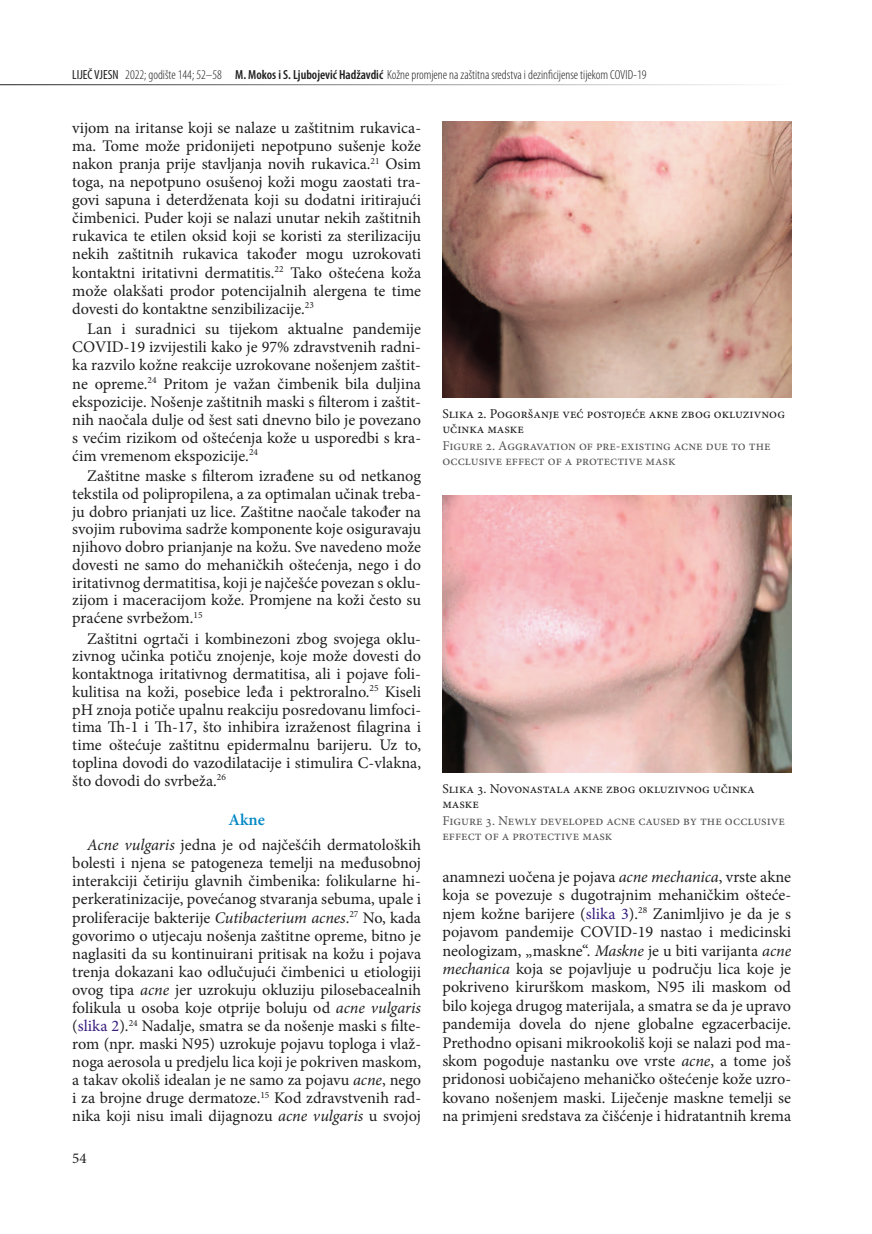
<style>
.page{position:relative;width:872px;height:1234px;background:#fff}
.page>*{position:absolute;margin:0;border:0;box-sizing:border-box;transform-origin:0 0}
.t1{font:600 16.5px "Minion Pro";color:#0087c5}
.t2{font:16.2px/18px "Minion Pro";color:#1f1e1f;text-align:justify}
.t3{font:15px "Minion Pro";color:#1f1e1f}
.t4{font:13.5px/15px "Minion Pro";color:#565557}
.t5{font:13.5px/15px "Minion Pro";color:#1f1e1f}
.t6{font:300 condensed 13.2px "Myriad Pro";color:#1f1e1f}
.s1{font-weight:400}
.s2{font-weight:600}
.s3{font-style:italic}
.s4{color:#371d7c}
</style>
<div class="page">
<hr style="left:0;top:84px;width:791px;height:1px;background:#1f1e1f">
<img style="left:442px;top:121px;width:349px;height:277px">
<img style="left:442px;top:495px;width:349px;height:277px">
<p class="t6" style="left:72px;top:67px;width:576px"><span class="s1">LIJEČ VJESN</span> 2022; godište 144; 52–58 <span class="s2">M. Mokos i S. Ljubojević Hadžavdić</span> Kožne promjene na zaštitna sredstva i dezinficijense tijekom COVID-19</p>
<p class="t2" style="left:72px;top:119px;width:350px">vijom na iritanse koji se nalaze u zaštitnim rukavica&shy;ma. Tome može pridonijeti nepotpuno sušenje kože nakon pranja prije stavljanja novih rukavica.<sup>21</sup> Osim toga, na nepotpuno osušenoj koži mogu zaostati tra&shy;govi sapuna i deterdženata koji su dodatni iritirajući čimbenici. Puder koji se nalazi unutar nekih zaštitnih rukavica te etilen oksid koji se koristi za sterilizaciju nekih zaštitnih rukavica također mogu uzrokovati kontaktni iritativni dermatitis.<sup>22</sup> Tako oštećena koža može olakšati prodor potencijalnih alergena te time dovesti do kontaktne senzibilizacije.<sup>23</sup></p>
<p class="t2" style="left:72px;top:320px;width:350px;text-indent:15px">Lan i suradnici su tijekom aktualne pandemije COVID-19 izvijestili kako je 97% zdravstvenih radni&shy;ka razvilo kožne reakcije uzrokovane nošenjem zaštit&shy;ne opreme.<sup>24</sup> Pritom je važan čimbenik bila duljina ekspozicije. Nošenje zaštitnih maski s filterom i zaštit&shy;nih naočala dulje od šest sati dnevno bilo je povezano s većim rizikom od oštećenja kože u usporedbi s kra&shy;ćim vremenom ekspozicije.<sup>24</sup></p>
<p class="t2" style="left:72px;top:467px;width:350px;text-indent:15px">Zaštitne maske s filterom izrađene su od netkanog tekstila od polipropilena, a za optimalan učinak treba&shy;ju dobro prianjati uz lice. Zaštitne naočale također na svojim rubovima sadrže komponente koje osiguravaju njihovo dobro prianjanje na kožu. Sve navedeno može dovesti ne samo do mehaničkih oštećenja, nego i do iritativnog dermatitisa, koji je najčešće povezan s oklu&shy;zijom i maceracijom kože. Promjene na koži često su praćene svrbežom.<sup>15</sup></p>
<p class="t2" style="left:72px;top:629px;width:350px;text-indent:15px">Zaštitni ogrtači i kombinezoni zbog svojega oklu&shy;zivnog učinka potiču znojenje, koje može dovesti do kontaktnoga iritativnog dermatitisa, ali i pojave foli&shy;kulitisa na koži, posebice leđa i pektroralno.<sup>25</sup> Kiseli pH znoja potiče upalnu reakciju posredovanu limfoci&shy;tima Th-1 i Th-17, što inhibira izraženost filagrina i time oštećuje zaštitnu epidermalnu barijeru. Uz to, toplina dovodi do vazodilatacije i stimulira C-vlakna, što dovodi do svrbeža.<sup>26</sup></p>
<p class="t1" style="left:228px;top:808px;width:38px">Akne</p>
<p class="t2" style="left:72px;top:836px;width:351px;text-indent:15px"><span class="s3">Acne vulgaris</span> jedna je od najčešćih dermatoloških bolesti i njena se patogeneza temelji na međusobnoj interakciji četiriju glavnih čimbenika: folikularne hi&shy;perkeratinizacije, povećanog stvaranja sebuma, upale i proliferacije bakterije <span class="s3">Cutibacterium acnes</span>.<sup>27</sup> No, kada govorimo o utjecaju nošenja zaštitne opreme, bitno je naglasiti da su kontinuirani pritisak na kožu i pojava trenja dokazani kao odlučujući čimbenici u etiologiji ovog tipa <span class="s3">acne</span> jer uzrokuju okluziju pilosebacealnih folikula u osoba koje otprije boluju od <span class="s3">acne vulgaris </span>(<span class="s4">slika 2</span>).<sup>24</sup> Nadalje, smatra se da nošenje maski s filte&shy;rom (npr. maski N95) uzrokuje pojavu toploga i vlaž&shy;noga aerosola u predjelu lica koji je pokriven maskom, a takav okoliš idealan je ne samo za pojavu <span class="s3">acne</span>, nego i za brojne druge dermatoze.<sup>15</sup> Kod zdravstvenih rad&shy;nika koji nisu imali dijagnozu <span class="s3">acne vulgaris</span> u svojoj</p>
<p class="t5" style="left:442px;top:406px;width:344px">Slika 2. Pogoršanje već postojeće akne zbog okluzivnog učinka maske</p>
<p class="t4" style="left:442px;top:438px;width:330px">Figure 2. Aggravation of pre-existing acne due to the occlusive effect of a protective mask</p>
<p class="t5" style="left:442px;top:780px;width:314px">Slika 3. Novonastala akne zbog okluzivnog učinka maske</p>
<p class="t4" style="left:442px;top:813px;width:344px">Figure 3. Newly developed acne caused by the occlusive effect of a protective mask</p>
<p class="t2" style="left:442px;top:867px;width:350px;line-height:18.5px">anamnezi uočena je pojava <span class="s3">acne mechanica</span>, vrste akne koja se povezuje s dugotrajnim mehaničkim ošteće&shy;njem kožne barijere (<span class="s4">slika 3</span>).<sup>28</sup> Zanimljivo je da je s pojavom pandemije COVID-19 nastao i medicinski neologizam, „maskne“. <span class="s3">Maskne</span> je u biti varijanta <span class="s3">acne mechanica</span> koja se pojavljuje u području lica koje je pokriveno kirurškom maskom, N95 ili maskom od bilo kojega drugog materijala, a smatra se da je upravo pandemija dovela do njene globalne egzacerbacije.<br>Prethodno opisani mikrookoliš koji se nalazi pod ma&shy;skom pogoduje nastanku ove vrste <span class="s3">acne</span>, a tome još pridonosi uobičajeno mehaničko oštećenje kože uzro&shy;kovano nošenjem maski. Liječenje maskne temelji se na primjeni sredstava za čišćenje i hidratantnih krema</p>
<p class="t3" style="left:72px;top:1147px;width:16px">54</p>
</div>
